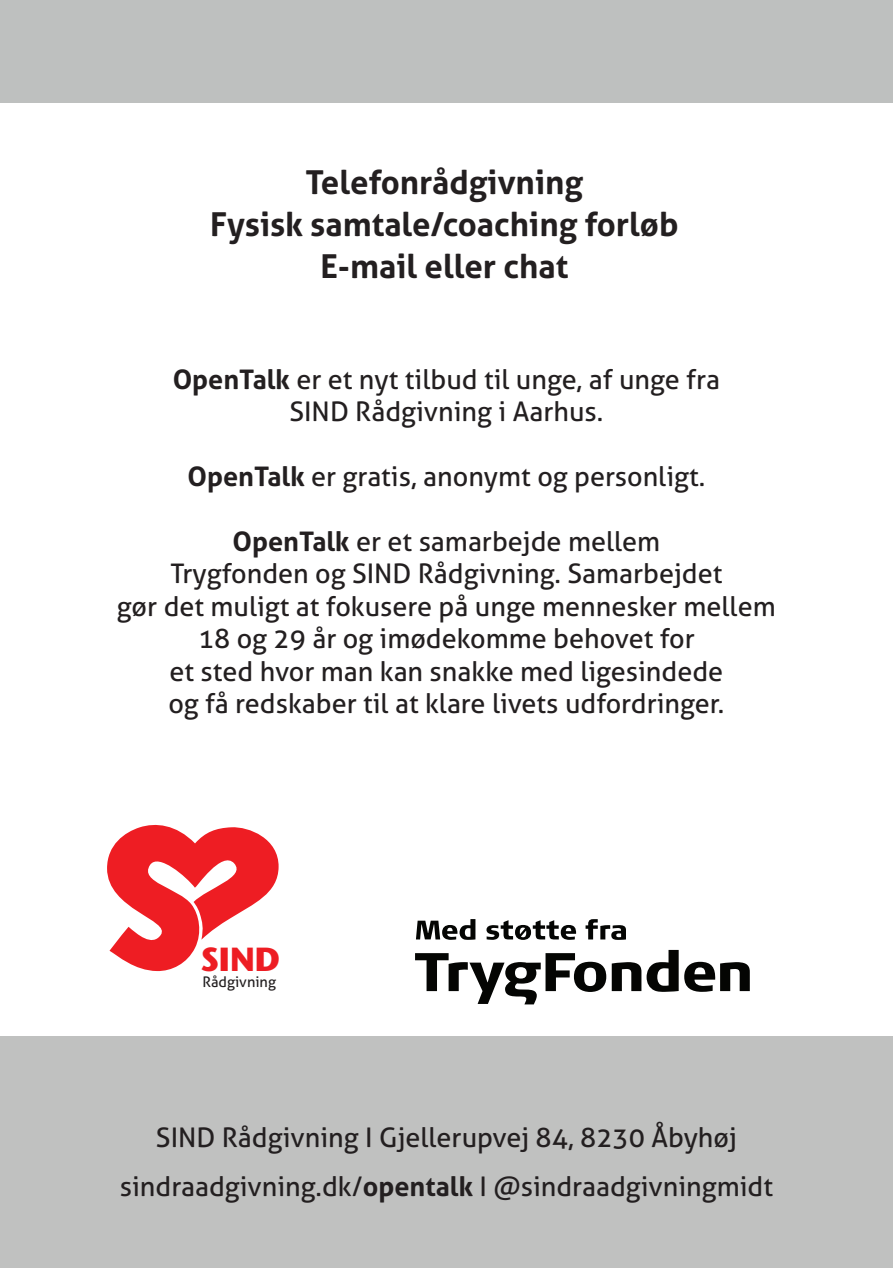
<style>
.page{position:relative;width:893px;height:1268px;background:#fff}
.page>*{position:absolute;margin:0;border:0;box-sizing:border-box;transform-origin:0 0}
.t1{font:700 33.3px "Stone Sans";color:#ed1d23}
.t2{font:700 33px "Aller";color:#231f20}
.t3{font:27px/32.4px "Aller";color:#231f20;text-align:center}
.t4{font:23.1px "Myriad Pro";color:#231f20}
.t5{font:14.4px "Aller";color:#231f20}
.s1{font-weight:700}
</style>
<div class="page">
<svg style="left:107px;top:824px;width:172px;height:147px"></svg>
<svg style="left:415px;top:949px;width:335px;height:55px"></svg>
<svg style="left:416px;top:919px;width:210px;height:20px"></svg>
<div style="left:0;top:0;width:893px;height:102px;background:#bec0bf"></div>
<div style="left:0;top:1035px;width:893px;height:232px;background:#c0c1c0"></div>
<p class="t2" style="left:306px;top:162px;width:279px">Telefonrådgivning</p>
<p class="t2" style="left:210px;top:204px;width:470px">Fysisk samtale/coaching forløb</p>
<p class="t2" style="left:320px;top:246px;width:249px">E-mail eller chat</p>
<p class="t3" style="left:173px;top:363px;width:549px"><span class="s1">OpenTalk</span> er et nyt tilbud til unge, af unge fra</p>
<p class="t3" style="left:289px;top:395px;width:315px">SIND Rådgivning i Aarhus.</p>
<p class="t3" style="left:187px;top:460px;width:519px"><span class="s1">OpenTalk</span> er gratis, anonymt og personligt.</p>
<p class="t3" style="left:232px;top:525px;width:429px"><span class="s1">OpenTalk</span> er et samarbejde mellem</p>
<p class="t3" style="left:170px;top:557px;width:554px">Trygfonden og SIND Rådgivning. Samarbejdet</p>
<p class="t3" style="left:117px;top:589px;width:660px">gør det muligt at fokusere på unge mennesker mellem<br>18 og 29 år og imødekomme behovet for</p>
<p class="t3" style="left:169px;top:654px;width:555px">et sted hvor man kan snakke med ligesindede</p>
<p class="t3" style="left:168px;top:687px;width:557px">og få redskaber til at klare livets udfordringer.</p>
<p class="t1" style="left:200px;top:938px;width:81px">SIND</p>
<p class="t4" style="left:168px;top:968px;width:112px">Rådgivning</p>
<p class="t5" style="left:202px;top:972px;width:75px">Rådgivning</p>
<p class="t3" style="left:156px;top:1121px;width:582px">SIND Rådgivning I Gjellerupvej 84, 8230 Åbyhøj</p>
<p class="t3" style="left:120px;top:1169px;width:655px">sindraadgivning.dk/<span class="s1">opentalk</span> I @sindraadgivningmidt</p>
</div>
